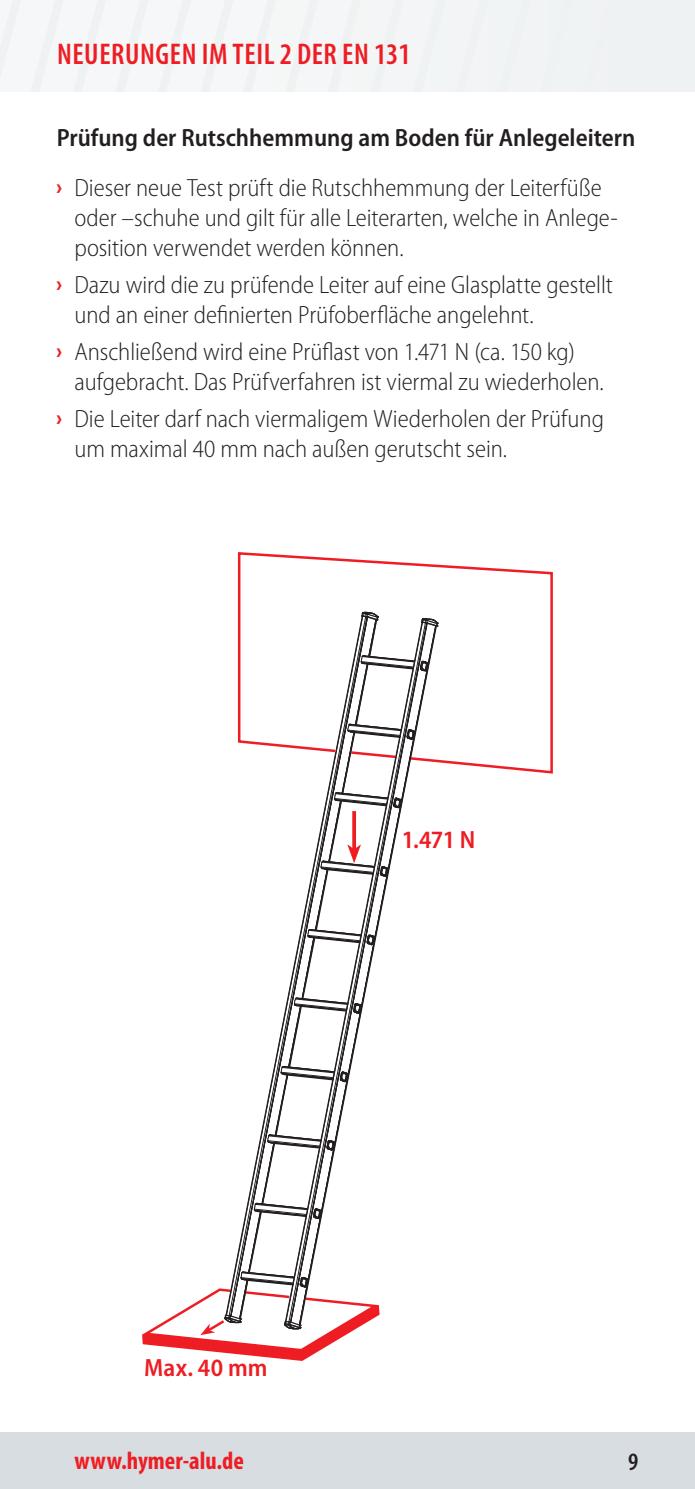
<style>
.page{position:relative;width:695px;height:1489px;background:#fff}
.page>*{position:absolute;margin:0;border:0;box-sizing:border-box;transform-origin:0 0}
.t1{font:600 condensed 30px "Myriad Pro";letter-spacing:.02em;color:#ee1d23}
.t2{font:300 semi-condensed 25px/30px "Myriad Pro";letter-spacing:-.005em;color:#231f20}
.t3{font:700 condensed 25px "Myriad Pro";color:#ee1d23}
.t4{font:600 semi-condensed 25px "Myriad Pro";letter-spacing:.005em;color:#ee1d23}
.t5{font:600 condensed 25px "Myriad Pro";color:#231f20}
.s1{font-weight:600}
.s2{font-weight:900;font-stretch:condensed;font-size:22.5px;color:#ee1d23}
</style>
<div class="page">
<div style="left:0;top:0;width:694px;height:92px;background:#f2f5f5"></div>
<div style="left:0;top:1431px;width:694px;height:57px;background:#d7dde1"></div>
<svg style="left:237px;top:552px;width:315px;height:222px"></svg>
<svg style="left:142px;top:611px;width:296px;height:749px"></svg>
<p class="t1" style="left:57px;top:36px;width:355px">NEUERUNGEN IM TEIL 2 DER EN 131</p>
<p class="t2" style="left:57px;top:114px;width:580px;line-height:49.2px"><span class="s1">Prüfung der Rutschhemmung am Boden für Anlegeleitern<br></span><span class="s2">Ű</span> Dieser neue Test prüft die Rutschhemmung der Leiterfüße</p>
<p class="t2" style="left:74px;top:203px;width:544px">oder –schuhe und gilt für alle Leiterarten, welche in Anlege&shy;position verwendet werden können.</p>
<p class="t2" style="left:74px;top:270px;width:540px;text-indent:-18px"><span class="s2">Ű</span> Dazu wird die zu prüfende Leiter auf eine Glasplatte gestellt und an einer definierten Prüfoberfläche angelehnt.</p>
<p class="t2" style="left:74px;top:337px;width:531px;text-indent:-18px"><span class="s2">Ű</span> Anschließend wird eine Prüflast von 1.471 N (ca. 150 kg) aufgebracht. Das Prüfverfahren ist viermal zu wiederholen.</p>
<p class="t2" style="left:74px;top:404px;width:531px;text-indent:-18px"><span class="s2">Ű</span> Die Leiter darf nach viermaligem Wiederholen der Prüfung um maximal 40 mm nach außen gerutscht sein.</p>
<p class="t4" style="left:401px;top:825px;width:75px">1.471 N</p>
<p class="t4" style="left:144px;top:1353px;width:125px">Max. 40 mm</p>
<p class="t3" style="left:74px;top:1445px;width:171px">www.hymer-alu.de</p>
<p class="t5" style="left:628px;top:1446px;width:12px">9</p>
</div>
